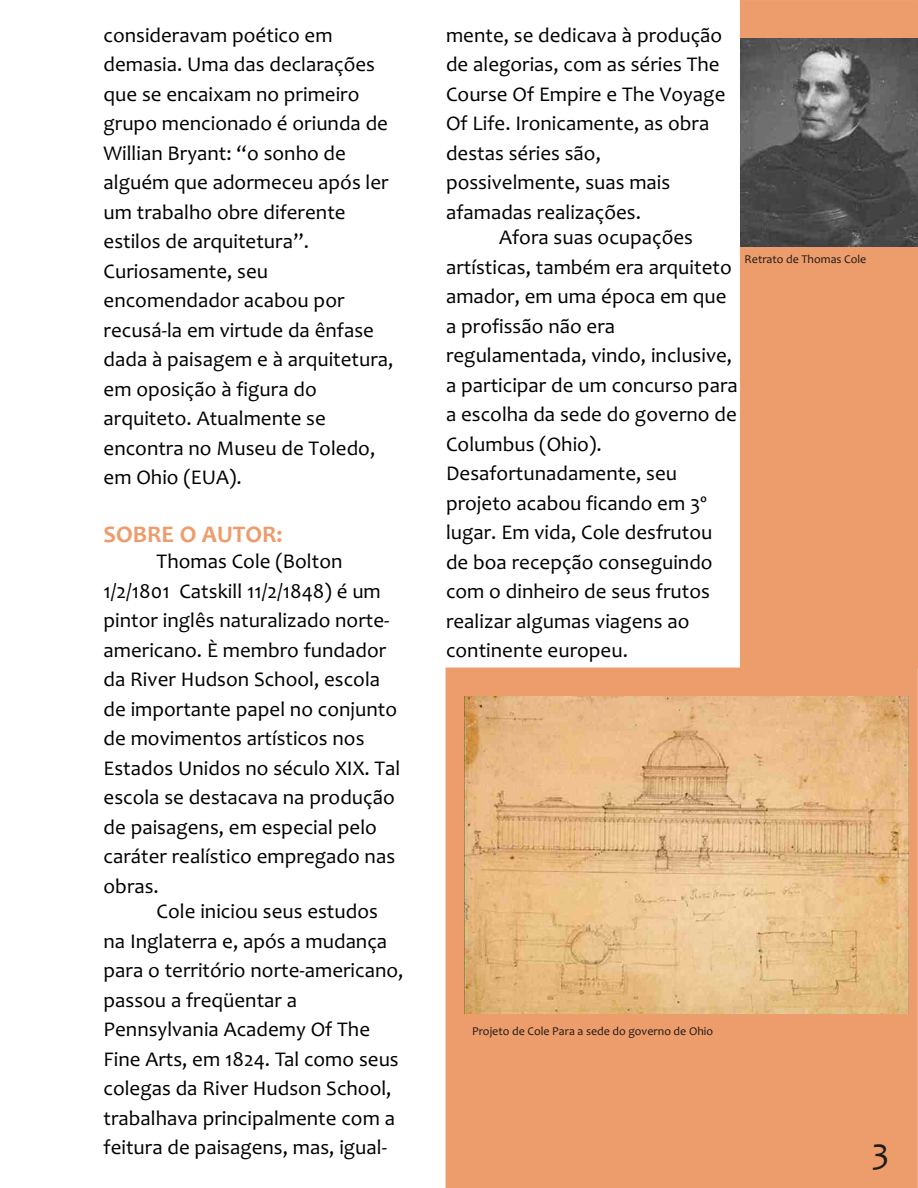
<style>
.page{position:relative;width:918px;height:1188px;background:#fff}
.page>*{position:absolute;margin:0;border:0;box-sizing:border-box;transform-origin:0 0}
.t1{font:36px "Candara";color:#1f1a17}
.t2{font:700 24px "Candara";color:#ed9c6b}
.t3{font:21px/29.5px "Candara";color:#000}
.t4{font:12px "Candara";color:#1f1a17}
</style>
<div class="page">
<div style="left:446px;top:668px;width:471px;height:520px;background:#ed9c6b"></div>
<div style="left:740px;top:0;width:178px;height:668px;background:#ed9c6b"></div>
<img style="left:740px;top:38px;width:178px;height:208px">
<img style="left:465px;top:696px;width:444px;height:318px">
<p class="t3" style="left:104px;top:22px;width:292px">consideravam poético em demasia. Uma das declarações que se encaixam no primeiro grupo mencionado é oriunda de<br>Willian Bryant: “o sonho de alguém que adormeceu após ler um trabalho obre diferente estilos de arquitetura”.<br>Curiosamente, seu encomendador acabou por recusá-la em virtude da ênfase dada à paisagem e à arquitetura, em oposição à figura do arquiteto. Atualmente se encontra no Museu de Toledo, em Ohio (EUA).</p>
<p class="t2" style="left:104px;top:525px;width:181px">SOBRE O AUTOR:</p>
<p class="t3" style="left:104px;top:549px;width:298px;text-indent:53px">Thomas Cole (Bolton<br>1/2/1801 Catskill 11/2/1848) é um pintor inglês naturalizado norte&shy;americano. È membro fundador da River Hudson School, escola de importante papel no conjunto de movimentos artísticos nos<br>Estados Unidos no século XIX. Tal escola se destacava na produção de paisagens, em especial pelo caráter realístico empregado nas obras.</p>
<p class="t3" style="left:104px;top:899px;width:301px;text-indent:53px">Cole iniciou seus estudos na Inglaterra e, após a mudança para o território norte-americano, passou a freqüentar a<br>Pennsylvania Academy Of The<br>Fine Arts, em 1824. Tal como seus colegas da River Hudson School, trabalhava principalmente com a feitura de paisagens, mas, igual-</p>
<p class="t3" style="left:446px;top:22px;width:281px">mente, se dedicava à produção de alegorias, com as séries The<br>Course Of Empire e The Voyage<br>Of Life. Ironicamente, as obra destas séries são, possivelmente, suas mais afamadas realizações.</p>
<p class="t3" style="left:446px;top:225px;width:293px;text-indent:53px">Afora suas ocupações artísticas, também era arquiteto amador, em uma época em que a profissão não era regulamentada, vindo, inclusive, a participar de um concurso para a escolha da sede do governo de<br>Columbus (Ohio).<br>Desafortunadamente, seu projeto acabou ficando em 3º lugar. Em vida, Cole desfrutou de boa recepção conseguindo com o dinheiro de seus frutos realizar algumas viagens ao continente europeu.</p>
<p class="t4" style="left:745px;top:254px;width:123px">Retrato de Thomas Cole</p>
<p class="t4" style="left:472px;top:1027px;width:243px">Projeto de Cole Para a sede do governo de Ohio</p>
<h1 class="t1" style="left:872px;top:1137px;width:19px">3</h1>
</div>
